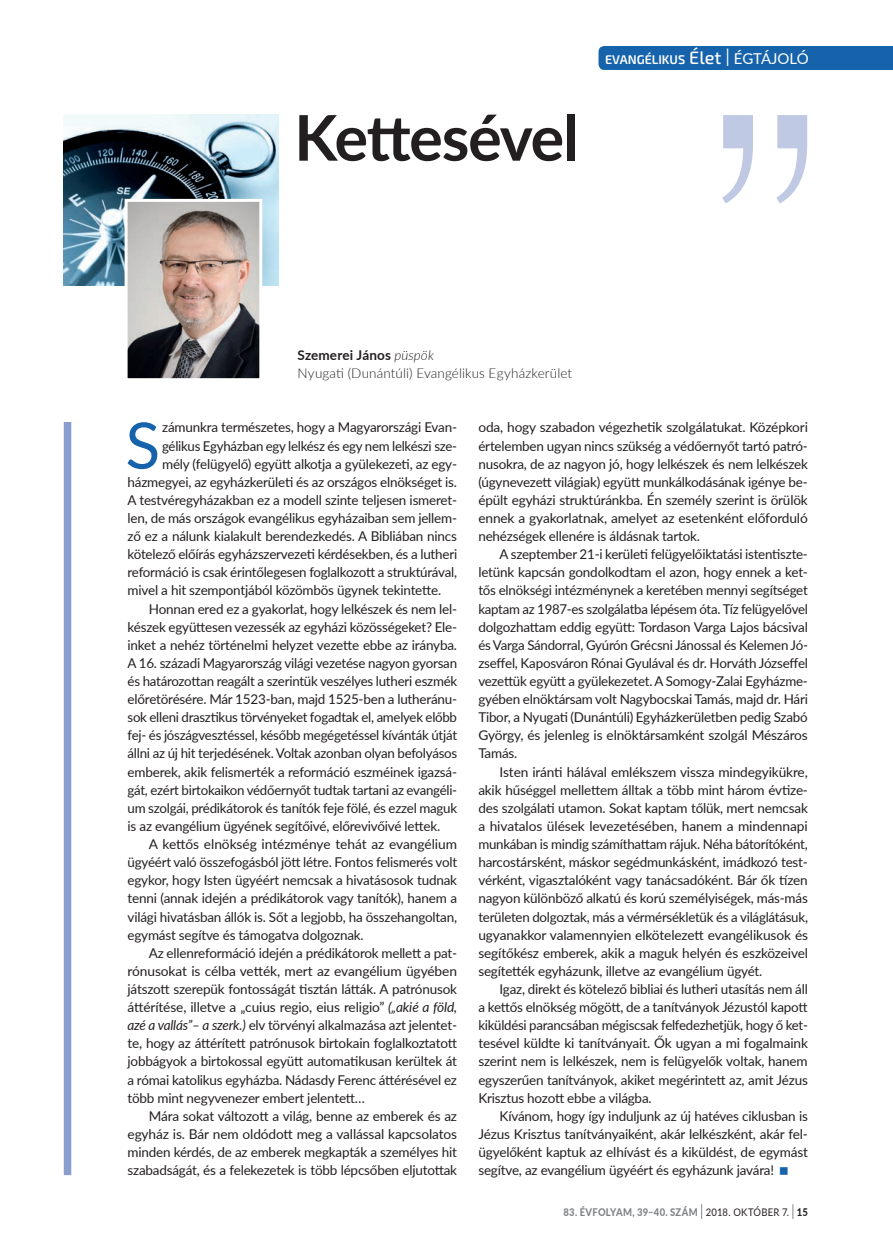
<style>
.page{position:relative;width:893px;height:1255px;background:#fff}
.page>*{position:absolute;margin:0;border:0;box-sizing:border-box;transform-origin:0 0}
.t1{font:630.6px "Cordia UPC";color:#bfc9e4}
.t2{font:64.05px "Lato";color:#1663ac}
.t3{font:700 63px "Lato";letter-spacing:-.025em;color:#231f20}
.t4{font:13.5px/18.1px "Lato";letter-spacing:-.015em;color:#231f20;text-align:justify}
.t5{font:300 13.5px/18.1px "Lato";letter-spacing:.01em;color:#231f20}
.t6{font:600 12.6px "Exo 2";color:#fff}
.t7{font:800 10.5px "Lato";letter-spacing:.03em;color:#808285;scale:.9 1}
.s1{font-weight:500;font-size:18px}
.s2{font-weight:300;font-size:25.2px}
.s3{font-family:"Lato";font-weight:400;font-size:15px}
.s4{font-weight:700}
.s5{font-style:italic}
.s6{font-weight:300;font-size:21px;color:#231f20}
.s7{font-weight:400;color:#231f20}
.s8{color:#231f20}
</style>
<div class="page">
<img style="left:64px;top:115px;width:215px;height:170px">
<div style="left:599px;top:46px;width:294px;height:24px;background:#1663ac"></div>
<div style="left:64px;top:422px;width:7px;height:753px;background:#8a9ece"></div>
<img style="left:129px;top:203px;width:129px;height:174px">
<div style="left:125px;top:199px;width:137px;height:182px;border:3px solid #fff"></div>
<h3 class="t3" style="left:294px;top:91px;width:286px">Kettesével</h3>
<p class="t6" style="left:605px;top:52px;width:205px">EVANGÉLIKUS <span class="s1">Élet</span> <span class="s2">I</span> <span class="s3">ÉGTÁJOLÓ</span></p>
<p class="t6" style="left:619px;top:52px;width:189px">EVANGÉLIKUS <span class="s1">Élet</span> <span class="s2">I</span> <span class="s3">XXXXXX</span></p>
<h1 class="t1" style="left:692px;top:-418px;width:151px">‚‚</h1>
<p class="t5" style="left:298px;top:345px;width:276px"><span class="s4">Szemerei János</span> <span class="s5">püspök<br></span>Nyugati (Dunántúli) Evangélikus Egyházkerület</p>
<h2 class="t2" style="left:125px;top:399px;width:36px">S</h2>
<p class="t4" style="left:162px;top:418px;width:296px">zámunkra természetes, hogy a Magyarországi Evan-</p>
<p class="t4" style="left:162px;top:436px;width:296px">gélikus Egyházban egy lelkész és egy nem lelkészi sze-</p>
<p class="t4" style="left:162px;top:454px;width:296px">mély (felügyelő) együtt alkotja a gyülekezeti, az egy-</p>
<p class="t4" style="left:128px;top:472px;width:331px">házmegyei, az egyházkerületi és az országos elnökséget is.</p>
<p class="t4" style="left:128px;top:490px;width:331px">A testvéregyházakban ez a modell szinte teljesen ismeret-</p>
<p class="t4" style="left:128px;top:508px;width:331px">len, de más országok evangélikus egyházaiban sem jellem-</p>
<p class="t4" style="left:128px;top:526px;width:331px">ző ez a nálunk kialakult berendezkedés. A Bibliában nincs</p>
<p class="t4" style="left:128px;top:544px;width:331px">kötelező előírás egyházszervezeti kérdésekben, és a lutheri</p>
<p class="t4" style="left:128px;top:562px;width:331px">reformáció is csak érintőlegesen foglalkozott a struktúrával,</p>
<p class="t4" style="left:128px;top:581px;width:315px">mivel a hit szempontjából közömbös ügynek tekintette.</p>
<p class="t4" style="left:149px;top:599px;width:310px">Honnan ered ez a gyakorlat, hogy lelkészek és nem lel-</p>
<p class="t4" style="left:128px;top:617px;width:331px">készek együttesen vezessék az egyházi közösségeket? Ele-</p>
<p class="t4" style="left:128px;top:635px;width:331px">inket a nehéz történelmi helyzet vezette ebbe az irányba.</p>
<p class="t4" style="left:128px;top:653px;width:331px">A 16. századi Magyarország világi vezetése nagyon gyorsan</p>
<p class="t4" style="left:128px;top:671px;width:331px">és határozottan reagált a szerintük veszélyes lutheri eszmék</p>
<p class="t4" style="left:128px;top:689px;width:331px">előretörésére. Már 1523-ban, majd 1525-ben a lutheránu-</p>
<p class="t4" style="left:128px;top:707px;width:331px">sok elleni drasztikus törvényeket fogadtak el, amelyek előbb</p>
<p class="t4" style="left:128px;top:725px;width:331px">fej- és jószágvesztéssel, később megégetéssel kívánták útját</p>
<p class="t4" style="left:128px;top:744px;width:331px">állni az új hit terjedésének. Voltak azonban olyan befolyásos</p>
<p class="t4" style="left:128px;top:762px;width:331px">emberek, akik felismerték a reformáció eszméinek igazsá-</p>
<p class="t4" style="left:128px;top:780px;width:331px">gát, ezért birtokaikon védőernyőt tudtak tartani az evangéli-</p>
<p class="t4" style="left:128px;top:798px;width:331px">um szolgái, prédikátorok és tanítók feje fölé, és ezzel maguk</p>
<p class="t4" style="left:128px;top:816px;width:314px">is az evangélium ügyének segítőivé, előrevivőivé lettek.</p>
<p class="t4" style="left:149px;top:834px;width:310px">A kettős elnökség intézménye tehát az evangélium</p>
<p class="t4" style="left:128px;top:852px;width:331px">ügyéért való összefogásból jött létre. Fontos felismerés volt</p>
<p class="t4" style="left:128px;top:870px;width:331px">egykor, hogy Isten ügyéért nemcsak a hivatásosok tudnak</p>
<p class="t4" style="left:128px;top:888px;width:331px">tenni (annak idején a prédikátorok vagy tanítók), hanem a</p>
<p class="t4" style="left:128px;top:906px;width:331px">világi hivatásban állók is. Sőt a legjobb, ha összehangoltan,</p>
<p class="t4" style="left:128px;top:925px;width:238px">egymást segítve és támogatva dolgoznak.</p>
<p class="t4" style="left:149px;top:943px;width:310px">Az ellenreformáció idején a prédikátorok mellett a pat-</p>
<p class="t4" style="left:128px;top:961px;width:331px">rónusokat is célba vették, mert az evangélium ügyében</p>
<p class="t4" style="left:128px;top:979px;width:331px">játszott szerepük fontosságát tisztán látták. A patrónusok</p>
<p class="t4" style="left:128px;top:997px;width:331px">áttérítése, illetve a „cuius regio, eius religio” <span class="s5">(„akié a föld,</span></p>
<p class="t4" style="left:128px;top:1015px;width:331px"><span class="s5">azé a vallás”– a szerk.)</span> elv törvényi alkalmazása azt jelentet-</p>
<p class="t4" style="left:128px;top:1033px;width:331px">te, hogy az áttérített patrónusok birtokain foglalkoztatott</p>
<p class="t4" style="left:128px;top:1051px;width:331px">jobbágyok a birtokossal együtt automatikusan kerültek át</p>
<p class="t4" style="left:128px;top:1069px;width:331px">a római katolikus egyházba. Nádasdy Ferenc áttérésével ez</p>
<p class="t4" style="left:128px;top:1088px;width:239px">több mint negyvenezer embert jelentett…</p>
<p class="t4" style="left:149px;top:1106px;width:310px">Mára sokat változott a világ, benne az emberek és az</p>
<p class="t4" style="left:128px;top:1124px;width:331px">egyház is. Bár nem oldódott meg a vallással kapcsolatos</p>
<p class="t4" style="left:128px;top:1142px;width:331px">minden kérdés, de az emberek megkapták a személyes hit</p>
<p class="t4" style="left:128px;top:1160px;width:331px">szabadságát, és a felekezetek is több lépcsőben eljutottak</p>
<p class="t4" style="left:478px;top:418px;width:331px">oda, hogy szabadon végezhetik szolgálatukat. Középkori értelemben ugyan nincs szükség a védőernyőt tartó patró&shy;nusokra, de az nagyon jó, hogy lelkészek és nem lelkészek (úgynevezett világiak) együtt munkálkodásának igénye be&shy;épült egyházi struktúránkba. Én személy szerint is örülök ennek a gyakorlatnak, amelyet az esetenként előforduló nehézségek ellenére is áldásnak tartok.</p>
<p class="t4" style="left:478px;top:544px;width:331px;text-indent:21px">A szeptember 21-i kerületi felügyelőiktatási istentiszte&shy;letünk kapcsán gondolkodtam el azon, hogy ennek a ket&shy;tős elnökségi intézménynek a keretében mennyi segítséget kaptam az 1987-es szolgálatba lépésem óta. Tíz felügyelővel dolgozhattam eddig együtt: Tordason Varga Lajos bácsival és Varga Sándorral, Gyúrón Grécsni Jánossal és Kelemen Jó&shy;zseffel, Kaposváron Rónai Gyulával és dr. Horváth Józseffel vezettük együtt a gyülekezetet. A Somogy-Zalai Egyházme&shy;gyében elnöktársam volt Nagybocskai Tamás, majd dr. Hári Tibor, a Nyugati (Dunántúli) Egyházkerületben pedig Szabó György, és jelenleg is elnöktársamként szolgál Mészáros Tamás.</p>
<p class="t4" style="left:478px;top:762px;width:331px;text-indent:21px">Isten iránti hálával emlékszem vissza mindegyikükre, akik hűséggel mellettem álltak a több mint három évtize&shy;des szolgálati utamon. Sokat kaptam tőlük, mert nemcsak a hivatalos ülések levezetésében, hanem a mindennapi munkában is mindig számíthattam rájuk. Néha bátorítóként, harcostársként, máskor segédmunkásként, imádkozó test&shy;vérként, vigasztalóként vagy tanácsadóként. Bár ők tízen nagyon különböző alkatú és korú személyiségek, más-más területen dolgoztak, más a vérmérsékletük és a világlátásuk, ugyanakkor valamennyien elkötelezett evangélikusok és segítőkész emberek, akik a maguk helyén és eszközeivel segítették egyházunk, illetve az evangélium ügyét.</p>
<p class="t4" style="left:478px;top:979px;width:331px;text-indent:21px">Igaz, direkt és kötelező bibliai és lutheri utasítás nem áll a kettős elnökség mögött, de a tanítványok Jézustól kapott kiküldési parancsában mégiscsak felfedezhetjük, hogy ő ket&shy;tesével küldte ki tanítványait. Ők ugyan a mi fogalmaink szerint nem is lelkészek, nem is felügyelők voltak, hanem egyszerűen tanítványok, akiket megérintett az, amit Jézus Krisztus hozott ebbe a világba.</p>
<p class="t4" style="left:478px;top:1106px;width:331px;text-indent:21px">Kívánom, hogy így induljunk az új hatéves ciklusban is Jézus Krisztus tanítványaiként, akár lelkészként, akár fel&shy;ügyelőként kaptuk az elhívást és a kiküldést, de egymást segítve, az evangélium ügyéért és egyházunk javára!</p>
<p class="t7" style="left:563px;top:1203px;width:273px">83. ÉVFOLYAM, 39–40. SZÁM <span class="s6">I</span> <span class="s7">2018. OKTÓBER 7.</span> <span class="s6">I</span> <span class="s8">15</span></p>
</div>
